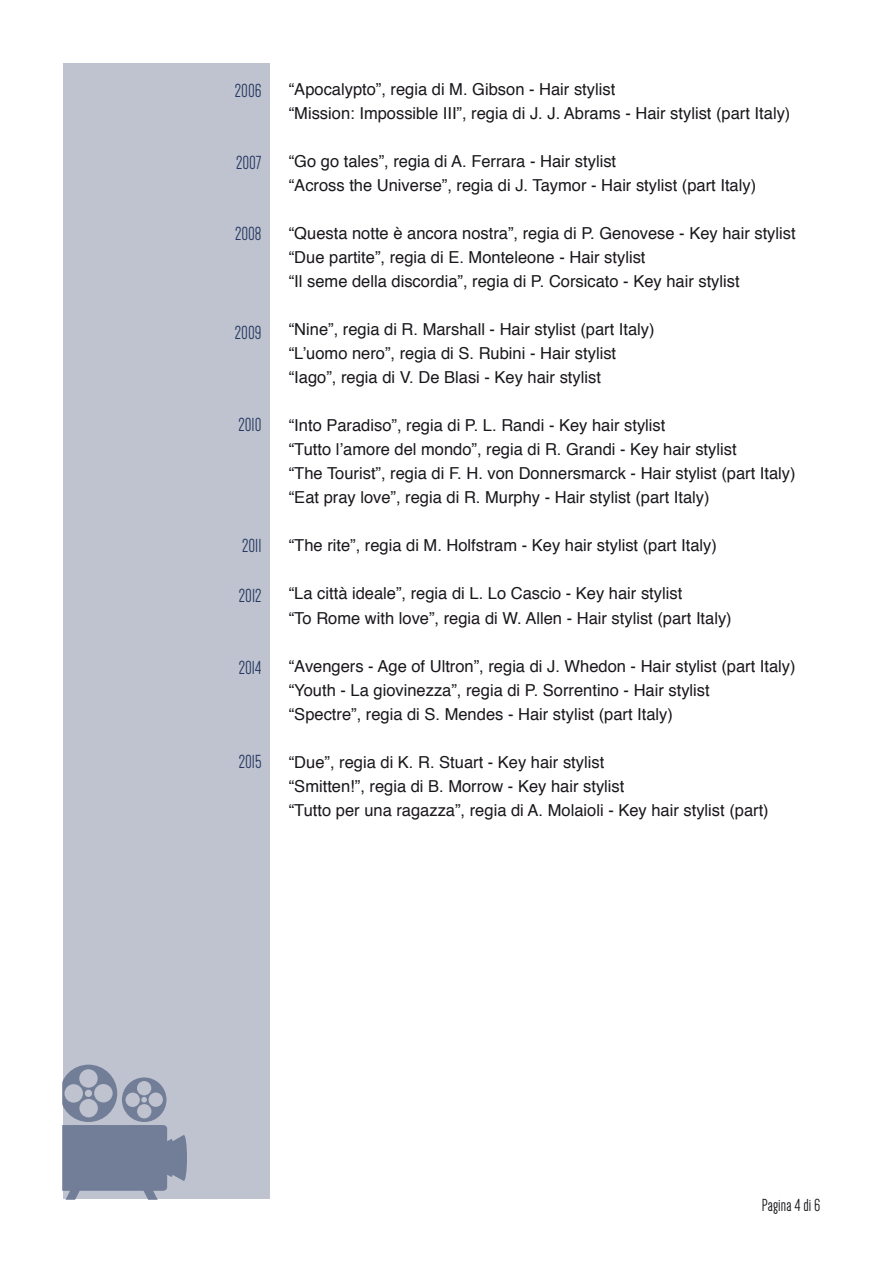
<style>
.page{position:relative;width:893px;height:1263px;background:#fff}
.page>*{position:absolute;margin:0;border:0;box-sizing:border-box;transform-origin:0 0}
.t1{font:19.5px "Dense";color:#263861}
.t2{font:18px "Dense";letter-spacing:.01em;color:#1a171c}
.t3{font:16.5px/24px "Helvetica";color:#1a171c}
</style>
<div class="page">
<div style="left:63px;top:63px;width:206px;height:1136px;background:#bec3cf"></div>
<svg style="left:63px;top:1064px;width:124px;height:135px"></svg>
<p class="t1" style="left:235px;top:81px;width:28px">2006</p>
<p class="t1" style="left:236px;top:153px;width:27px">2007</p>
<p class="t1" style="left:235px;top:224px;width:28px">2008</p>
<p class="t1" style="left:235px;top:323px;width:28px">2009</p>
<p class="t1" style="left:239px;top:415px;width:25px">2010</p>
<p class="t1" style="left:242px;top:536px;width:21px">2011</p>
<p class="t1" style="left:239px;top:586px;width:24px">2012</p>
<p class="t1" style="left:239px;top:658px;width:24px">2014</p>
<p class="t1" style="left:239px;top:752px;width:24px">2015</p>
<p class="t3" style="left:289px;top:79px;width:503px">“Apocalypto”, regia di M. Gibson - Hair stylist<br>“Mission: Impossible III”, regia di J. J. Abrams - Hair stylist (part Italy)</p>
<p class="t3" style="left:289px;top:151px;width:469px">“Go go tales”, regia di A. Ferrara - Hair stylist<br>“Across the Universe”, regia di J. Taymor - Hair stylist (part Italy)</p>
<p class="t3" style="left:289px;top:223px;width:508px">“Questa notte è ancora nostra”, regia di P. Genovese - Key hair stylist “Due partite”, regia di E. Monteleone - Hair stylist<br>“Il seme della discordia”, regia di P. Corsicato - Key hair stylist</p>
<p class="t3" style="left:289px;top:319px;width:367px">“Nine”, regia di R. Marshall - Hair stylist (part Italy) “L’uomo nero”, regia di S. Rubini - Hair stylist “Iago”, regia di V. De Blasi - Key hair stylist</p>
<p class="t3" style="left:289px;top:415px;width:508px">“Into Paradiso”, regia di P. L. Randi - Key hair stylist<br>“Tutto l’amore del mondo”, regia di R. Grandi - Key hair stylist<br>“The Tourist”, regia di F. H. von Donnersmarck - Hair stylist (part Italy) “Eat pray love”, regia di R. Murphy - Hair stylist (part Italy)</p>
<p class="t3" style="left:289px;top:535px;width:430px">“The rite”, regia di M. Holfstram - Key hair stylist (part Italy)</p>
<p class="t3" style="left:289px;top:583px;width:444px">“La città ideale”, regia di L. Lo Cascio - Key hair stylist<br>“To Rome with love”, regia di W. Allen - Hair stylist (part Italy)</p>
<p class="t3" style="left:289px;top:655px;width:508px">“Avengers - Age of Ultron”, regia di J. Whedon - Hair stylist (part Italy) “Youth - La giovinezza”, regia di P. Sorrentino - Hair stylist<br>“Spectre”, regia di S. Mendes - Hair stylist (part Italy)</p>
<p class="t3" style="left:289px;top:751px;width:481px">“Due”, regia di K. R. Stuart - Key hair stylist<br>“Smitten!”, regia di B. Morrow - Key hair stylist<br>“Tutto per una ragazza”, regia di A. Molaioli - Key hair stylist (part)</p>
<p class="t2" style="left:762px;top:1196px;width:60px">Pagina 4 di 6</p>
</div>
